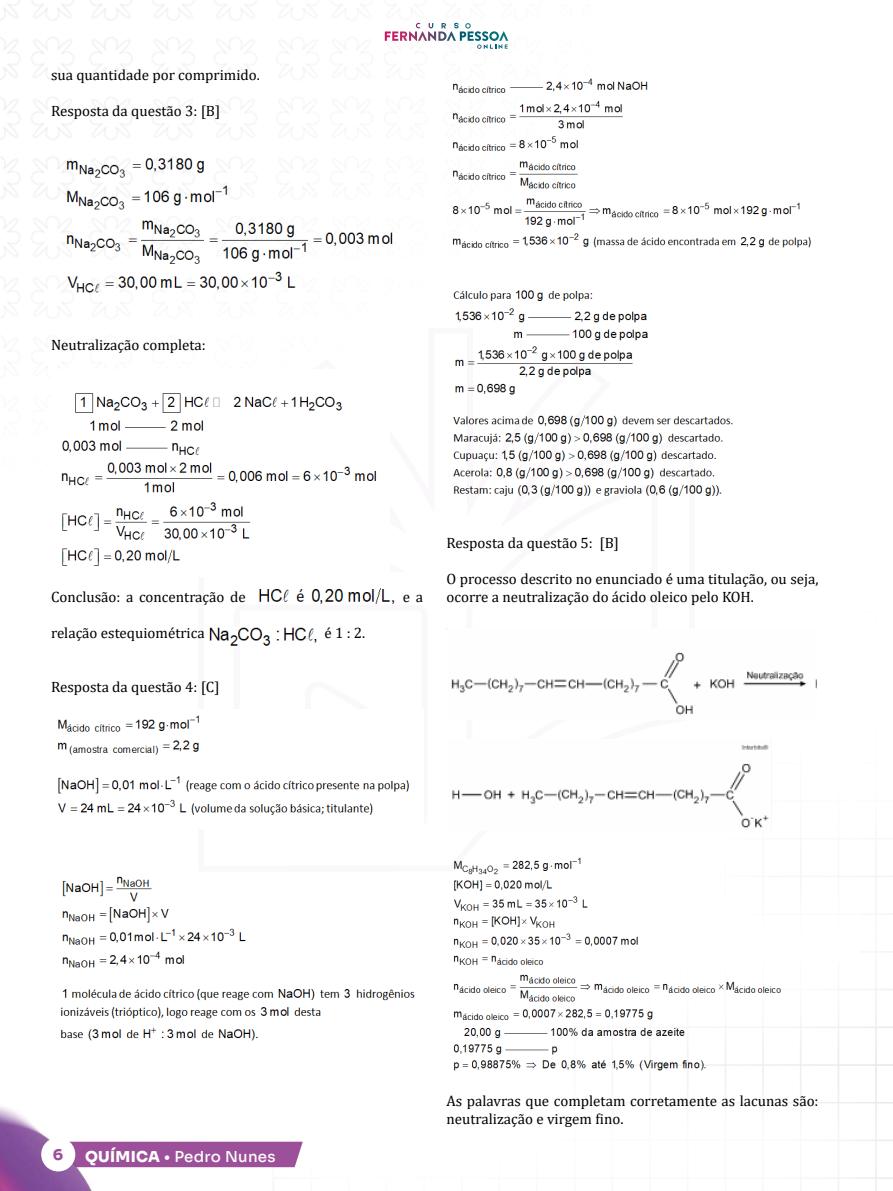
<style>
.page{position:relative;width:893px;height:1191px;background:#fff}
.page>*{position:absolute;margin:0;border:0;box-sizing:border-box;transform-origin:0 0}
.t1{font:15px/18px "Cambria";color:#000}
.t2{font:500 15px "Sora";letter-spacing:.02em;color:#fff}
.t3{font:15px "Sora";color:#9d509a}
.s1{font-weight:400}
.s2{font-family:"Cambria";font-weight:700}
</style>
<div class="page">
<svg style="left:409px;top:23px;width:99px;height:26px"></svg>
<div style="left:131px;top:1141px;width:172px;height:26px;background:#9d509a"></div>
<img style="left:0;top:1106px;width:131px;height:85px">
<div style="left:44px;top:1140px;width:28px;height:28px;background:#fff;border-radius:50%"></div>
<div style="left:41px;top:1137px;width:34px;height:34px;border:6px solid #fff;border-radius:50%"></div>
<img style="left:452px;top:78px;width:359px;height:170px">
<img style="left:453px;top:290px;width:280px;height:206px">
<img style="left:446px;top:628px;width:370px;height:87px">
<img style="left:452px;top:739px;width:320px;height:89px">
<img style="left:453px;top:857px;width:337px;height:223px">
<img style="left:55px;top:157px;width:338px;height:152px">
<img style="left:61px;top:393px;width:316px;height:173px">
<img style="left:259px;top:588px;width:136px;height:15px">
<img style="left:209px;top:627px;width:108px;height:19px">
<img style="left:57px;top:715px;width:353px;height:100px">
<img style="left:60px;top:876px;width:355px;height:165px">
<p class="t1" style="left:51px;top:66px;width:210px">sua quantidade por comprimido.</p>
<p class="t1" style="left:51px;top:102px;width:171px">Resposta da questão 3: [B]</p>
<p class="t1" style="left:51px;top:336px;width:156px">Neutralização completa:</p>
<p class="t1" style="left:51px;top:588px;width:196px">Conclusão: a concentração de</p>
<p class="t1" style="left:403px;top:588px;width:22px">e a</p>
<p class="t1" style="left:51px;top:624px;width:155px">relação estequiométrica</p>
<p class="t1" style="left:324px;top:624px;width:42px">é 1 : 2.</p>
<p class="t1" style="left:51px;top:678px;width:170px">Resposta da questão 4: [C]</p>
<p class="t1" style="left:446px;top:534px;width:174px">Resposta da questão 5: [B]</p>
<p class="t1" style="left:446px;top:570px;width:374px">O processo descrito no enunciado é uma titulação, ou seja, ocorre a neutralização do ácido oleico pelo KOH.</p>
<p class="t3" style="left:53px;top:1142px;width:12px">6</p>
<p class="t2" style="left:85px;top:1143px;width:192px"><span class="s1">QUÍMICA</span> <span class="s2">•</span> Pedro Nunes</p>
<p class="t1" style="left:446px;top:1092px;width:374px">As palavras que completam corretamente as lacunas são: neutralização e virgem fino.</p>
</div>
